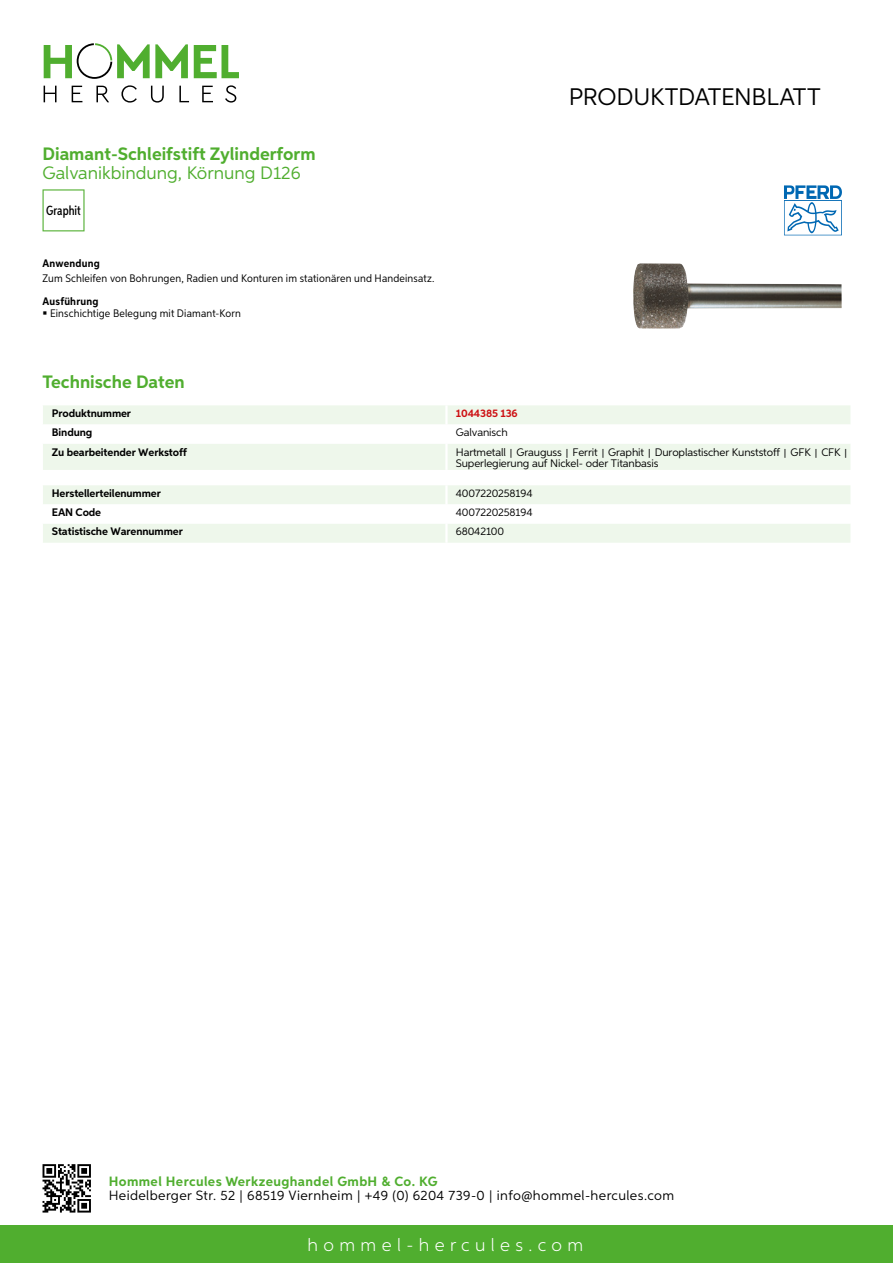
<style>
.page{position:relative;width:893px;height:1263px;background:#fff}
.page>*{position:absolute;margin:0;border:0;box-sizing:border-box;transform-origin:0 0}
.t1{font:24px "Aspira";letter-spacing:-.01em;color:#000}
.t2{font:700 18px "Aspira";color:#50ae2f}
.t3{font:18px "Aspira";color:#50ae2f}
.t4{font:300 18px "Aspira";letter-spacing:.3em;color:#fff}
.t5{font:13.5px "Aspira";letter-spacing:.03em;color:#000}
.t6{font:700 13.5px "Aspira";letter-spacing:.03em;color:#50ae2f}
.t7{font:500 13.35px "Aspira XX Nar";color:#000}
.t8{font:10.95px/10.9px "Aspira";letter-spacing:-.01em;color:#000}
.t9{font:10.95px "Aspira Nar";letter-spacing:.015em;color:#000}
.t10{font:700 10.95px "Aspira";letter-spacing:-.01em;color:#000}
.t11{font:700 10.95px "Aspira Nar";letter-spacing:.02em;color:#000}
.t12{font:700 10.95px "Aspira";letter-spacing:-.01em;color:#cd1013}
.s1{font-family:"Wuerth Global";font-size:10.5px}
</style>
<div class="page">
<div style="left:0;top:1226px;width:893px;height:37px;background:#50ae2f"></div>
<svg style="left:43px;top:1164px;width:48px;height:48px"></svg>
<svg style="left:194px;top:45px;width:45px;height:33px"></svg>
<svg style="left:44px;top:43px;width:144px;height:36px"></svg>
<svg style="left:44px;top:86px;width:13px;height:16px"></svg>
<svg style="left:72px;top:86px;width:10px;height:16px"></svg>
<svg style="left:96px;top:86px;width:13px;height:16px"></svg>
<svg style="left:121px;top:85px;width:16px;height:18px"></svg>
<svg style="left:151px;top:86px;width:13px;height:17px"></svg>
<svg style="left:179px;top:86px;width:10px;height:16px"></svg>
<svg style="left:202px;top:86px;width:11px;height:16px"></svg>
<svg style="left:225px;top:85px;width:11px;height:18px"></svg>
<svg style="left:43px;top:405px;width:807px;height:65px"></svg>
<hr style="left:445px;top:444px;width:3px;height:26px;background:#fff">
<svg style="left:43px;top:485px;width:807px;height:58px"></svg>
<hr style="left:445px;top:524px;width:3px;height:19px;background:#fff">
<svg style="left:43px;top:189px;width:42px;height:42px"></svg>
<img style="left:633px;top:263px;width:209px;height:65px">
<svg style="left:784px;top:185px;width:58px;height:50px"></svg>
<h2 class="t2" style="left:43px;top:142px;width:275px">Diamant-Schleifstift Zylinderform</h2>
<h2 class="t3" style="left:43px;top:162px;width:260px">Galvanikbindung, Körnung D126</h2>
<p class="t7" style="left:46px;top:203px;width:36px">Graphit</p>
<p class="t11" style="left:43px;top:257px;width:59px">Anwendung</p>
<p class="t9" style="left:43px;top:272px;width:393px">Zum Schleifen von Bohrungen, Radien und Konturen im stationären und Handeinsatz.</p>
<p class="t11" style="left:43px;top:294px;width:58px">Ausführung</p>
<p class="t9" style="left:50px;top:307px;width:192px">Einschichtige Belegung mit Diamant-Korn</p>
<h1 class="t1" style="left:569px;top:82px;width:253px">Produktdatenblatt</h1>
<h2 class="t2" style="left:43px;top:371px;width:144px">Technische Daten</h2>
<p class="t10" style="left:52px;top:407px;width:81px">Produktnummer</p>
<p class="t12" style="left:456px;top:407px;width:63px">1044385 136</p>
<p class="t10" style="left:52px;top:426px;width:42px">Bindung</p>
<p class="t8" style="left:456px;top:427px;width:53px">Galvanisch</p>
<p class="t10" style="left:52px;top:445px;width:137px">Zu bearbeitender Werkstoff</p>
<p class="t8" style="left:456px;top:446px;width:394px">Hartmetall <span class="s1">|</span> Grauguss <span class="s1">|</span> Ferrit <span class="s1">|</span> Graphit <span class="s1">|</span> Duroplastischer Kunststoff <span class="s1">|</span> GFK <span class="s1">|</span> CFK <span class="s1">|<br></span>Superlegierung auf N ickel- oder Titanbasis</p>
<p class="t10" style="left:52px;top:487px;width:111px">Herstellerteilenummer</p>
<p class="t8" style="left:456px;top:488px;width:78px">4007220258194</p>
<p class="t10" style="left:52px;top:506px;width:51px">EAN Code</p>
<p class="t8" style="left:456px;top:507px;width:78px">4007220258194</p>
<p class="t10" style="left:52px;top:525px;width:132px">Statistische Warennummer</p>
<p class="t8" style="left:456px;top:526px;width:50px">68042100</p>
<p class="t6" style="left:109px;top:1172px;width:330px">Hommel Hercules Werkzeughandel GmbH &amp; Co. KG</p>
<p class="t5" style="left:109px;top:1187px;width:567px">Heidelberger Str. 52 | 68519 Viernheim | +49 (0) 6204 739-0 | info@hommel-hercules.com</p>
<h2 class="t4" style="left:307px;top:1234px;width:277px">hommel-hercules.com</h2>
</div>
